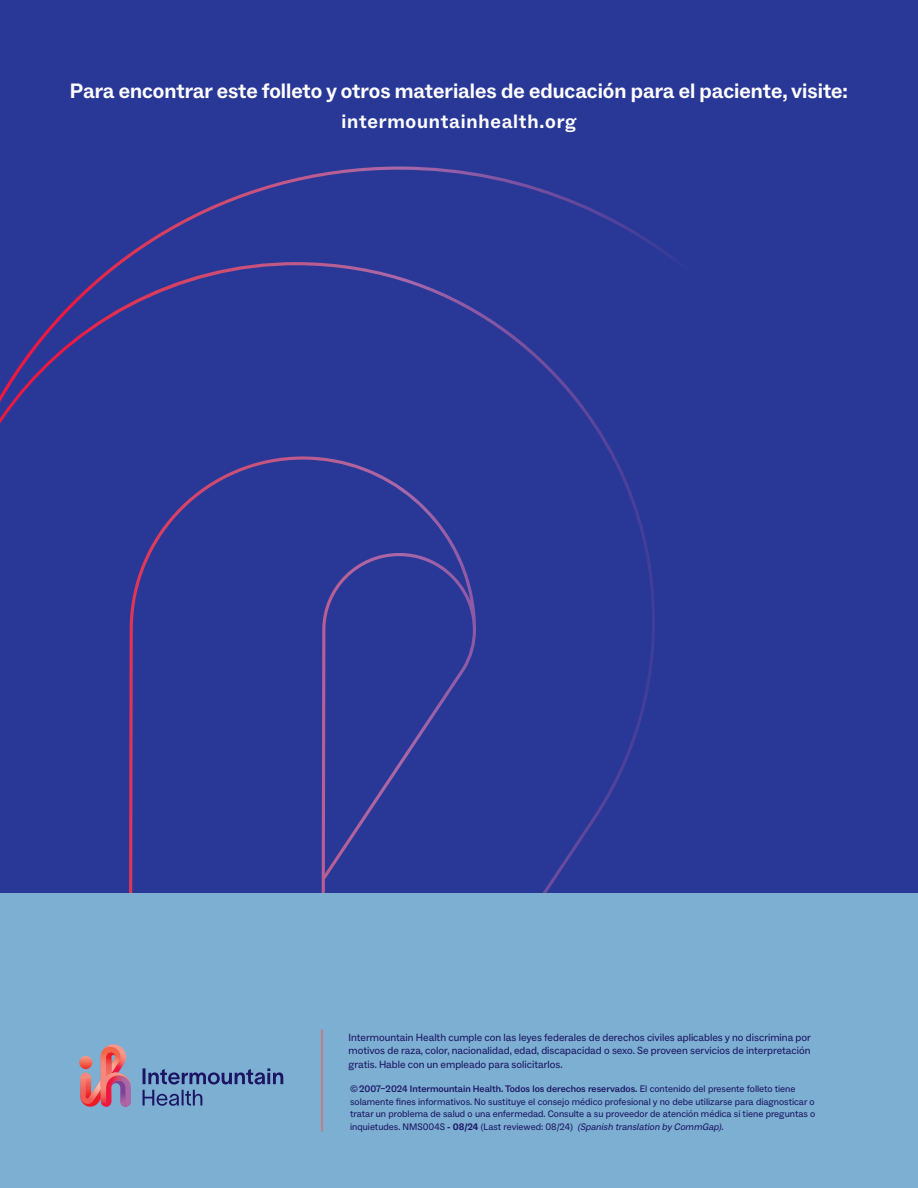
<style>
.page{position:relative;width:918px;height:1188px;background:#fff}
.page>*{position:absolute;margin:0;border:0;box-sizing:border-box;transform-origin:0 0}
.t1{font:700 21px "ABC Social";color:#fff}
.t2{font:700 19.5px "ABC Social";letter-spacing:.04em;color:#fff}
.t3{font:10.5px/13.5px "ABC Social";color:#1b1464;text-align:justify}
.t4{font:9.45px/12.8px "ABC Social";color:#1b1464}
.s1{font-weight:500}
.s2{font-weight:700}
.s3{font-style:italic}
</style>
<div class="page">
<div style="left:0;top:0;width:918px;height:894px;background:#293896"></div>
<div style="left:0;top:167px;width:862px;height:727px;background:#293896"></div>
<div style="left:0;top:894px;width:918px;height:294px;background:#7cafd1"></div>
<hr style="left:321px;top:1029px;width:2px;height:102px;background:#f15856">
<svg style="left:143px;top:1068px;width:140px;height:38px"></svg>
<svg style="left:79px;top:1044px;width:52px;height:63px"></svg>
<p class="t1" style="left:70px;top:78px;width:780px">Para encontrar este folleto y otros materiales de educación para el paciente, visite:</p>
<p class="t2" style="left:342px;top:109px;width:236px">intermountainhealth.org</p>
<p class="t3" style="left:349px;top:1031px;width:464px">Intermountain Health cumple con las leyes federales de derechos civiles aplicables y no discrimina por motivos de raza, color, nacionalidad, edad, discapacidad o sexo. Se proveen servicios de interpretación gratis. Hable con un empleado para solicitarlos.</p>
<p class="t4" style="left:350px;top:1082px;width:467px"><span class="s1">© 2007–2024 Intermountain Health. Todos los derechos reservados.</span> El contenido del presente folleto tiene solamente fines informativos. No sustituye el consejo médico profesional y no debe utilizarse para diagnosticar o tratar un problema de salud o una enfermedad. Consulte a su proveedor de atención médica si tiene preguntas o inquietudes. NMS004S <span class="s2">- 08/24</span> (Last reviewed: 08/24) <span class="s3">(Spanish translation by CommGap).</span></p>
</div>
